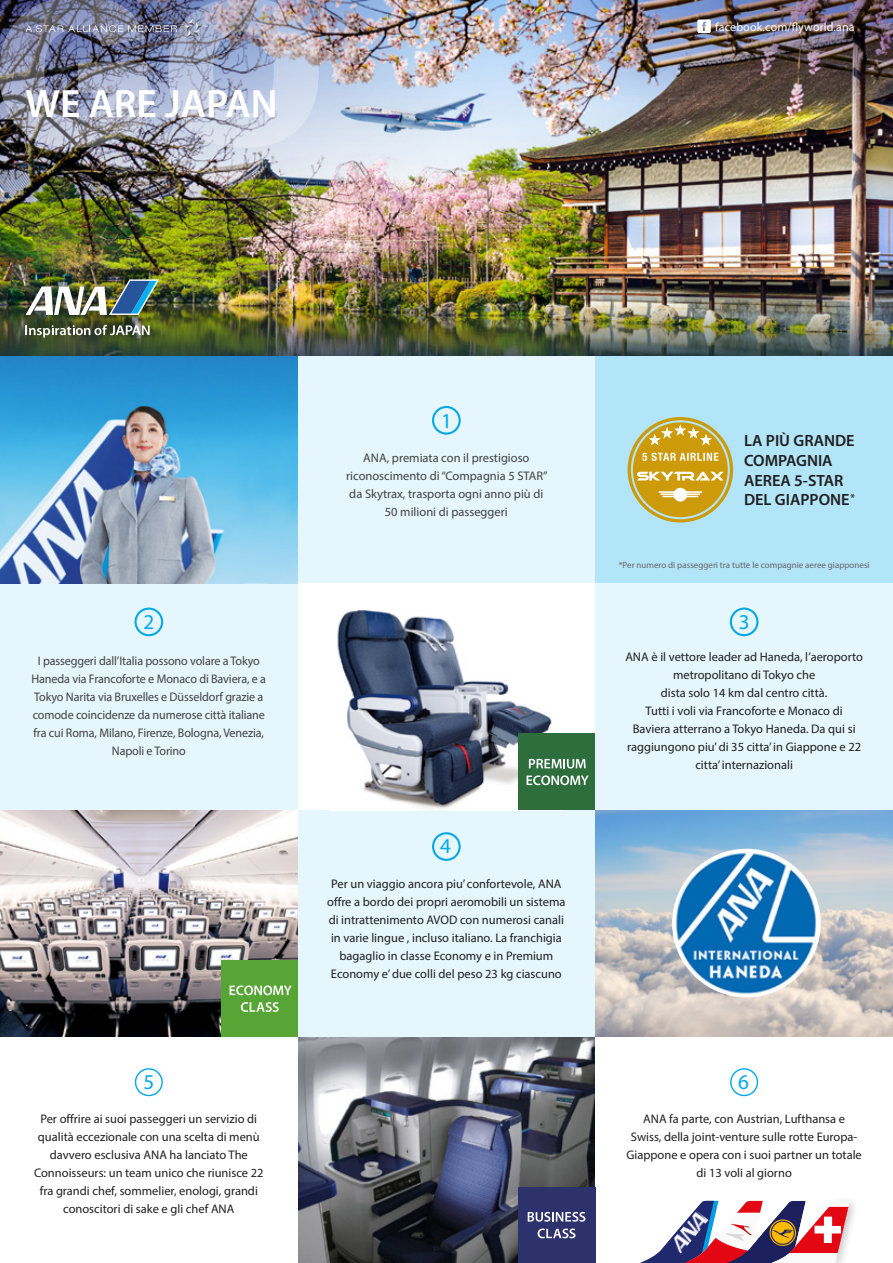
<style>
.page{position:relative;width:893px;height:1263px;background:#fff}
.page>*{position:absolute;margin:0;border:0;box-sizing:border-box;transform-origin:0 0}
.t1{font:900 202.95px "Arial";color:#fff}
.t2{font:600 39.75px "Myriad Pro";color:#fff}
.t3{font:21.15px "Myriad Pro";color:#00a8e7}
.t4{font:600 16.35px/19.5px "Myriad Pro";color:#1f1f1f}
.t5{font:12.45px/18px "Myriad Pro";color:#1f1f1f;text-align:center}
.t6{font:12.45px/18px "Myriad Pro";letter-spacing:-.01em;color:#424241;text-align:center}
.t7{font:12px "Myriad Pro";letter-spacing:.01em;color:#fff}
.t8{font:9px "Myriad Pro";color:#666}
</style>
<div class="page">
<img style="left:0;top:0;width:893px;height:280px">
<img style="left:0;top:280px;width:893px;height:76px">
<img style="left:298px;top:1036px;width:297px;height:227px">
<div style="left:298px;top:810px;width:297px;height:226px;background:#e6f6fd"></div>
<div style="left:298px;top:356px;width:297px;height:227px;background:#e6f6fd"></div>
<img style="left:595px;top:810px;width:298px;height:226px">
<div style="left:595px;top:583px;width:298px;height:227px;background:#e6f6fd"></div>
<div style="left:595px;top:356px;width:298px;height:227px;background:#b3e5f8"></div>
<img style="left:0;top:810px;width:298px;height:226px">
<img style="left:0;top:0;width:455px;height:246px">
<img style="left:517px;top:0;width:376px;height:128px">
<div style="left:0;top:583px;width:298px;height:227px;background:#e6f6fd"></div>
<img style="left:0;top:356px;width:298px;height:227px">
<div style="left:827px;top:1195px;width:33px;height:68px;background:#000;opacity:.25"></div>
<div style="left:135px;top:1068px;width:28px;height:28px;border:1px solid #00a8e7;border-radius:50%"></div>
<div style="left:730px;top:1068px;width:28px;height:28px;border:1px solid #00a8e7;border-radius:50%"></div>
<div style="left:634px;top:423px;width:93px;height:93px;background:#cd9a09;border-radius:50%"></div>
<div style="left:633px;top:422px;width:95px;height:95px;border:2px solid #cd9a09;border-radius:50%"></div>
<div style="left:628px;top:417px;width:105px;height:105px;border:3px solid #cd9a09;border-radius:50%"></div>
<svg style="left:637px;top:472px;width:87px;height:8px"></svg>
<svg style="left:658px;top:491px;width:44px;height:6px"></svg>
<div style="left:673px;top:488px;width:14px;height:14px;background:#fff;border-radius:50%"></div>
<svg style="left:649px;top:424px;width:63px;height:21px"></svg>
<svg style="left:642px;top:453px;width:76px;height:8px"></svg>
<img style="left:672px;top:849px;width:149px;height:148px;border-radius:74px">
<div style="left:432px;top:832px;width:29px;height:29px;border:2px solid #00a8e7;border-radius:50%"></div>
<div style="left:134px;top:607px;width:29px;height:29px;border:2px solid #00a8e7;border-radius:50%"></div>
<div style="left:730px;top:607px;width:28px;height:29px;border:2px solid #00a8e7;border-radius:50%"></div>
<div style="left:432px;top:406px;width:29px;height:29px;border:2px solid #00a8e7;border-radius:50%"></div>
<img style="left:337px;top:610px;width:215px;height:200px">
<div style="left:519px;top:733px;width:76px;height:77px;background:#2d6e3c"></div>
<svg style="left:529px;top:759px;width:57px;height:9px"></svg>
<svg style="left:527px;top:775px;width:62px;height:10px"></svg>
<div style="left:221px;top:960px;width:77px;height:76px;background:#57a535"></div>
<svg style="left:230px;top:985px;width:62px;height:10px"></svg>
<svg style="left:241px;top:1002px;width:38px;height:10px"></svg>
<div style="left:518px;top:1187px;width:77px;height:76px;background:#2d316c"></div>
<svg style="left:528px;top:1212px;width:57px;height:10px"></svg>
<svg style="left:538px;top:1228px;width:37px;height:10px"></svg>
<svg style="left:26px;top:25px;width:151px;height:7px"></svg>
<svg style="left:184px;top:19px;width:24px;height:17px"></svg>
<svg style="left:697px;top:20px;width:14px;height:13px"></svg>
<svg style="left:640px;top:1201px;width:210px;height:62px"></svg>
<svg style="left:26px;top:325px;width:124px;height:13px"></svg>
<img style="left:26px;top:279px;width:133px;height:36px">
<h1 class="t1" style="left:-10px;top:-75px;width:340px">GO</h1>
<h2 class="t2" style="left:25px;top:78px;width:254px">WE ARE JAPAN</h2>
<p class="t7" style="left:715px;top:20px;width:141px">facebook.com/flyworld.ana</p>
<h3 class="t3" style="left:143px;top:609px;width:12px">2</h3>
<h3 class="t3" style="left:441px;top:407px;width:12px">1</h3>
<p class="t6" style="left:346px;top:448px;width:203px">ANA, premiata con il prestigioso riconoscimento di “Compagnia 5 STAR” da Skytrax, trasporta ogni anno più di 50 milioni di passeggeri</p>
<h3 class="t4" style="left:744px;top:431px;width:113px">LA PIÙ GRANDE<br>COMPAGNIA<br>AEREA 5-STAR<br>DEL GIAPPONE<sup>*</sup></h3>
<p class="t8" style="left:619px;top:560px;width:252px">*Per numero di passeggeri tra tutte le compagnie aeree giapponesi</p>
<h3 class="t3" style="left:739px;top:609px;width:12px">3</h3>
<p class="t6" style="left:32px;top:652px;width:236px">I passeggeri dall’Italia possono volare a Tokyo Haneda via Francoforte e Monaco di Baviera, e a Tokyo Narita via Bruxelles e Düsseldorf grazie a comode coincidenze da numerose città italiane fra cui Roma, Milano, Firenze, Bologna, Venezia, Napoli e Torino</p>
<p class="t5" style="left:625px;top:648px;width:239px">ANA è il vettore leader ad Haneda, l’aeroporto metropolitano di Tokyo che<br>dista solo 14 km dal centro città.<br>Tutti i voli via Francoforte e Monaco di Baviera atterrano a Tokyo Haneda. Da qui si raggiungono piu’ di 35 citta’ in Giappone e 22 citta’ internazionali</p>
<h3 class="t3" style="left:440px;top:833px;width:12px">4</h3>
<h3 class="t3" style="left:143px;top:1069px;width:12px">5</h3>
<p class="t5" style="left:327px;top:874px;width:240px">Per un viaggio ancora piu’ confortevole, ANA offre a bordo dei propri aeromobili un sistema di intrattenimento AVOD con numerosi canali in varie lingue , incluso italiano. La franchigia bagaglio in classe Economy e in Premium Economy e’ due colli del peso 23 kg ciascuno</p>
<h3 class="t3" style="left:738px;top:1069px;width:12px">6</h3>
<p class="t5" style="left:34px;top:1110px;width:231px">Per offrire ai suoi passeggeri un servizio di qualità eccezionale con una scelta di menù davvero esclusiva ANA ha lanciato The Connoisseurs: un team unico che riunisce 22 fra grandi chef, sommelier, enologi, grandi conoscitori di sake e gli chef ANA</p>
<p class="t5" style="left:626px;top:1110px;width:237px">ANA fa parte, con Austrian, Lufthansa e Swiss, della joint-venture sulle rotte Europa-Giappone e opera con i suoi partner un totale di 13 voli al giorno</p>
</div>
